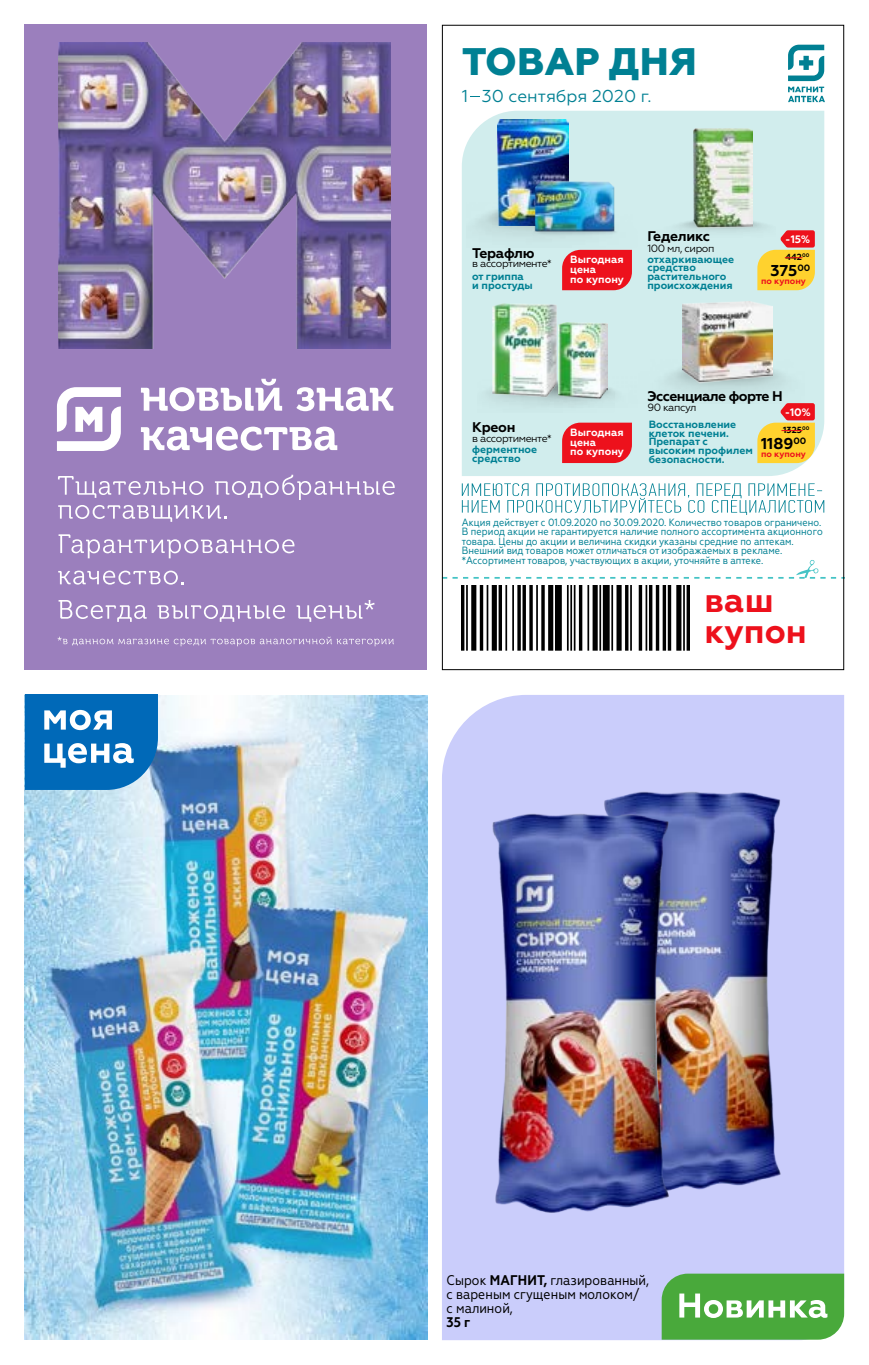
<style>
.page{position:relative;width:869px;height:1365px;background:#fff}
.page>*{position:absolute;margin:0;border:0;box-sizing:border-box;transform-origin:0 0}
.t1{font:800 38.32px "Geometria";color:#008093}
.t2{font:700 33.6px/31.2px "Geometria";color:#ed111c}
.t3{font:17.32px "Geometria";color:#008093}
.t4{font:700 15.75px "Geometria";color:#000}
.t5{font:14px/14px "Geometria Narrow";color:#000}
.t6{font:700 14px "Geometria";letter-spacing:-.04em;color:#000}
.t7{font:700 14px "Geometria";letter-spacing:-.02em;color:#000}
.t8{font:700 10.85px "Geometria";color:#fff}
.t9{font:10.5px/9.6px "Geometria Narrow";color:#008093}
.t10{font:700 10.5px/8.8px "Geometria";color:#008093}
.t11{font:10.5px/12.8px "Geometria";letter-spacing:-.04em;color:#000}
.t12{font:700 10.5px/9.6px "Geometria";color:#fff}
.t13{font:700 8.92px "Geometria";color:#000}
.t14{font:700 8.75px "Geometria";color:#ed111c}
.s1{font-weight:700;color:#008093}
.s2{font-weight:700}
</style>
<div class="page">
<div style="left:25px;top:25px;width:402px;height:645px;background:#9b7fbd"></div>
<svg style="left:58px;top:474px;width:336px;height:48px"></svg>
<svg style="left:59px;top:534px;width:235px;height:24px"></svg>
<svg style="left:58px;top:570px;width:125px;height:14px"></svg>
<svg style="left:59px;top:600px;width:88px;height:22px"></svg>
<svg style="left:157px;top:605px;width:128px;height:17px"></svg>
<svg style="left:296px;top:600px;width:78px;height:22px"></svg>
<svg style="left:57px;top:636px;width:337px;height:10px"></svg>
<svg style="left:141px;top:379px;width:141px;height:32px"></svg>
<svg style="left:296px;top:387px;width:97px;height:24px"></svg>
<svg style="left:141px;top:426px;width:196px;height:24px"></svg>
<svg style="left:57px;top:387px;width:64px;height:64px"></svg>
<img style="left:58px;top:42px;width:332px;height:306px">
<img style="left:25px;top:695px;width:402px;height:644px">
<svg style="left:25px;top:694px;width:133px;height:95px;background:#2b82c3"></svg>
<svg style="left:788px;top:45px;width:35px;height:36px"></svg>
<svg style="left:788px;top:87px;width:36px;height:15px"></svg>
<svg style="left:461px;top:483px;width:362px;height:32px"></svg>
<img style="left:461px;top:585px;width:228px;height:66px">
<div style="left:462px;top:111px;width:361px;height:365px;background:#d1eded"></div>
<img style="left:466px;top:191px;width:171px;height:56px">
<img style="left:497px;top:120px;width:71px;height:106px">
<img style="left:529px;top:181px;width:91px;height:56px">
<img style="left:634px;top:213px;width:141px;height:24px">
<img style="left:693px;top:129px;width:59px;height:99px">
<img style="left:628px;top:349px;width:176px;height:54px">
<img style="left:682px;top:302px;width:89px;height:82px">
<div style="left:477px;top:368px;width:136px;height:44px;background:#cde9e9"></div>
<img style="left:520px;top:376px;width:116px;height:31px">
<img style="left:558px;top:322px;width:49px;height:77px">
<img style="left:492px;top:303px;width:65px;height:94px">
<svg style="left:757px;top:403px;width:57px;height:60px;background:#f2b954"></svg>
<svg style="left:562px;top:422px;width:69px;height:41px;background:#eb1f29"></svg>
<div style="left:562px;top:250px;width:69px;height:40px;background:#ed111c"></div>
<svg style="left:757px;top:230px;width:57px;height:60px;background:#f1b854"></svg>
<svg style="left:443px;top:560px;width:394px;height:18px"></svg>
<div style="left:442px;top:695px;width:401px;height:644px;background:#cacdfb"></div>
<svg style="left:661px;top:1273px;width:182px;height:66px;background:#64b55a"></svg>
<img style="left:589px;top:769px;width:210px;height:446px">
<img style="left:465px;top:791px;width:234px;height:446px">
<p class="t1" style="left:461px;top:39px;width:236px">ТОВАР ДНЯ</p>
<p class="t3" style="left:461px;top:86px;width:191px">1 30 сентября 2020 г.</p>
<p class="t7" style="left:472px;top:244px;width:64px">Терафлю</p>
<p class="t11" style="left:472px;top:257px;width:81px">в ассортименте* <span class="s1">от гриппа</span></p>
<p class="t10" style="left:472px;top:281px;width:62px">и простуды</p>
<p class="t12" style="left:570px;top:255px;width:55px">Выгодная цена<br>по купону</p>
<p class="t7" style="left:647px;top:227px;width:64px">Геделикс</p>
<p class="t11" style="left:647px;top:242px;width:68px">100 мл, сироп</p>
<p class="t10" style="left:647px;top:255px;width:88px">отхаркивающее средство растительного происхождения</p>
<p class="t8" style="left:785px;top:233px;width:26px">-15%</p>
<p class="t14" style="left:760px;top:276px;width:46px">по купону</p>
<p class="t13" style="left:785px;top:252px;width:25px">442<sup>00</sup></p>
<p class="t4" style="left:770px;top:261px;width:41px">375<sup>00</sup></p>
<p class="t6" style="left:647px;top:387px;width:137px">Эссенциале форте Н</p>
<p class="t11" style="left:647px;top:400px;width:51px">90 капсул</p>
<p class="t8" style="left:784px;top:405px;width:28px">-10%</p>
<p class="t10" style="left:648px;top:420px;width:106px">Восстановление клеток печени.<br>Препарат с высоким профилем безопасности.</p>
<p class="t6" style="left:472px;top:419px;width:45px">Креон</p>
<p class="t11" style="left:472px;top:432px;width:81px">в ассортименте*</p>
<p class="t4" style="left:760px;top:434px;width:47px">1189<sup>00</sup></p>
<p class="t13" style="left:782px;top:425px;width:28px">1325<sup>00</sup></p>
<p class="t12" style="left:570px;top:427px;width:55px">Выгодная цена<br>по купону</p>
<p class="t10" style="left:472px;top:445px;width:66px">ферментное средство</p>
<p class="t14" style="left:760px;top:448px;width:46px">по купону</p>
<p class="t9" style="left:461px;top:517px;width:362px">Акция действует с 01.09.2020 по 30.09.2020. Количество товаров ограничено.<br>В период акции не гарантируется наличие полного ассортимента акционного товара. Цены до акции и величина скидки указаны средние по аптекам.<br>Внешний вид товаров может отличаться от изображаемых в рекламе. *Ассортимент товаров, участвующих в акции, уточняйте в аптеке.</p>
<p class="t2" style="left:704px;top:584px;width:104px">ваш купон</p>
<p class="t5" style="left:446px;top:1272px;width:204px">Сырок <span class="s2">МАГНИТ,</span> глазированный, с вареным сгущеным молоком/ с малиной,<br><span class="s2">35 г</span></p>
</div>
